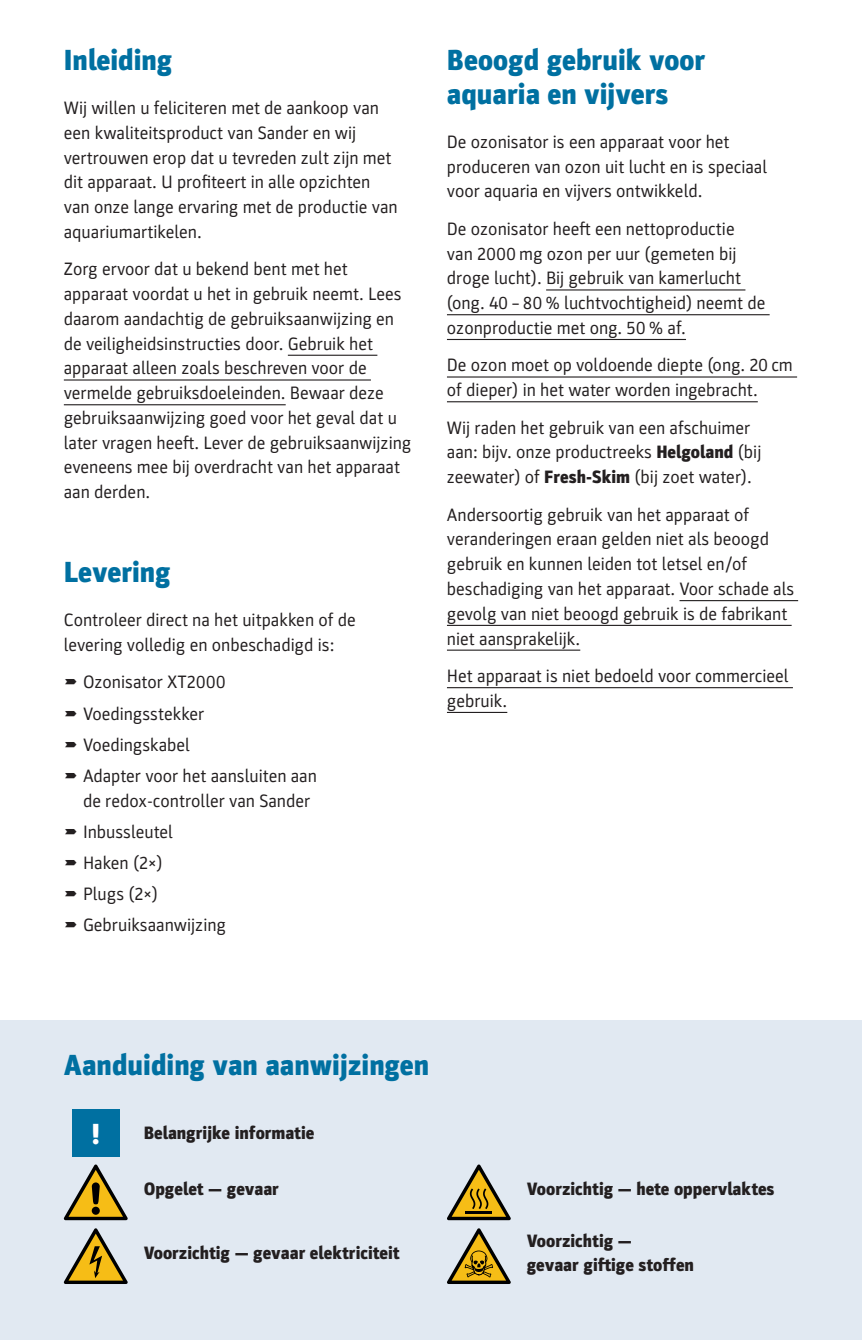
<style>
.page{position:relative;width:862px;height:1340px;background:#fff}
.page>*{position:absolute;margin:0;border:0;box-sizing:border-box;transform-origin:0 0}
.t1{font:900 29.25px/33.8px "Parka";color:#0070a1}
.t2{font:900 29.25px "Parka";color:#fff}
.LI{font:18px/24.8px "Parka";color:#231f20}
.t3{font:900 18px/24.8px "Parka";color:#231f20}
.s1{font-weight:900}
</style>
<div class="page">
<hr style="left:288px;top:355px;width:89px;height:1px;background:#231f20">
<hr style="left:64px;top:379px;width:307px;height:1px;background:#231f20">
<hr style="left:64px;top:404px;width:221px;height:1px;background:#231f20">
<hr style="left:546px;top:289px;width:199px;height:1px;background:#231f20">
<hr style="left:446px;top:314px;width:323px;height:1px;background:#231f20">
<hr style="left:446px;top:339px;width:239px;height:1px;background:#231f20">
<hr style="left:446px;top:376px;width:350px;height:1px;background:#231f20">
<hr style="left:446px;top:401px;width:311px;height:1px;background:#231f20">
<hr style="left:679px;top:600px;width:118px;height:1px;background:#231f20">
<hr style="left:446px;top:625px;width:345px;height:1px;background:#231f20">
<hr style="left:446px;top:649px;width:134px;height:1px;background:#231f20">
<hr style="left:446px;top:687px;width:346px;height:1px;background:#231f20">
<hr style="left:446px;top:712px;width:61px;height:1px;background:#231f20">
<div style="left:0;top:1020px;width:861px;height:319px;background:#e1e9f2"></div>
<svg style="left:64px;top:1228px;width:64px;height:55px"></svg>
<svg style="left:64px;top:1164px;width:64px;height:56px"></svg>
<svg style="left:447px;top:1228px;width:63px;height:55px"></svg>
<svg style="left:447px;top:1164px;width:63px;height:56px"></svg>
<div style="left:72px;top:1108px;width:48px;height:48px;background:#0070a1"></div>
<h1 class="t1" style="left:64px;top:43px;width:110px">Inleiding</h1>
<p class="LI" style="left:64px;top:96px;width:335px">Wij willen u feliciteren met de aankoop van een kwaliteitsproduct van Sander en wij vertrouwen erop dat u tevreden zult zijn met dit apparaat. U profiteert in alle opzichten van onze lange ervaring met de productie van aquariumartikelen.</p>
<p class="LI" style="left:64px;top:257px;width:349px">Zorg ervoor dat u bekend bent met het apparaat voordat u het in gebruik neemt. Lees daarom aandachtig de gebruiksaanwijzing en de veiligheidsinstructies door. Gebruik het apparaat alleen zoals beschreven voor de vermelde gebruiksdoeleinden. Bewaar deze gebruiksaanwijzing goed voor het geval dat u later vragen heeft. Lever de gebruiksaanwijzing eveneens mee bij overdracht van het apparaat aan derden.</p>
<h1 class="t1" style="left:64px;top:555px;width:108px">Levering</h1>
<p class="LI" style="left:64px;top:607px;width:293px">Controleer direct na het uitpakken of de levering volledig en onbeschadigd is:</p>
<p class="LI" style="left:64px;top:670px;width:163px">➡ Ozonisator XT2000</p>
<p class="LI" style="left:64px;top:701px;width:142px">➡ Voedingsstekker</p>
<p class="LI" style="left:64px;top:732px;width:128px">➡ Voedingskabel</p>
<p class="LI" style="left:83px;top:763px;width:235px;text-indent:-19px">➡ Adapter voor het aansluiten aan de redox-controller van Sander</p>
<p class="LI" style="left:64px;top:819px;width:111px">➡ Inbussleutel</p>
<p class="LI" style="left:64px;top:850px;width:100px">➡ Haken (2×)</p>
<p class="LI" style="left:64px;top:881px;width:96px">➡ Plugs (2×)</p>
<p class="LI" style="left:64px;top:912px;width:164px">➡ Gebruiksaanwijzing</p>
<h1 class="t1" style="left:446px;top:43px;width:260px">Beoogd gebruik voor aquaria en vijvers</h1>
<p class="LI" style="left:446px;top:129px;width:321px">De ozonisator is een apparaat voor het produceren van ozon uit lucht en is speciaal voor aquaria en vijvers ontwikkeld.</p>
<p class="LI" style="left:446px;top:216px;width:320px">De ozonisator heeft een nettoproductie<br>van 2000 mg ozon per uur (gemeten bij droge lucht). Bij gebruik van kamerlucht (ong. 40 – 80 % luchtvochtigheid) neemt de ozonproductie met ong. 50 % af.</p>
<p class="LI" style="left:446px;top:353px;width:347px">De ozon moet op voldoende diepte (ong. 20 cm of dieper) in het water worden ingebracht.</p>
<p class="LI" style="left:446px;top:415px;width:316px">Wij raden het gebruik van een afschuimer aan: bijv. onze productreeks <span class="s1">Helgoland</span> (bij zeewater) of <span class="s1">Fresh-Skim</span> (bij zoet water).</p>
<p class="LI" style="left:446px;top:502px;width:349px">Andersoortig gebruik van het apparaat of veranderingen eraan gelden niet als beoogd gebruik en kunnen leiden tot letsel en/of beschadiging van het apparaat. Voor schade als gevolg van niet beoogd gebruik is de fabrikant niet aansprakelijk.</p>
<p class="LI" style="left:446px;top:663px;width:343px">Het apparaat is niet bedoeld voor commercieel gebruik.</p>
<h1 class="t1" style="left:64px;top:1048px;width:367px">Aanduiding van aanwijzingen</h1>
<h1 class="t2" style="left:91px;top:1117px;width:10px">!</h1>
<p class="t3" style="left:144px;top:1120px;width:172px">Belangrijke informatie</p>
<p class="t3" style="left:144px;top:1176px;width:137px">Opgelet — gevaar</p>
<p class="t3" style="left:144px;top:1240px;width:257px">Voorzichtig — gevaar elektriciteit</p>
<p class="t3" style="left:526px;top:1176px;width:249px">Voorzichtig — hete oppervlaktes</p>
<p class="t3" style="left:526px;top:1228px;width:169px">Voorzichtig —<br>gevaar giftige stoffen</p>
</div>
